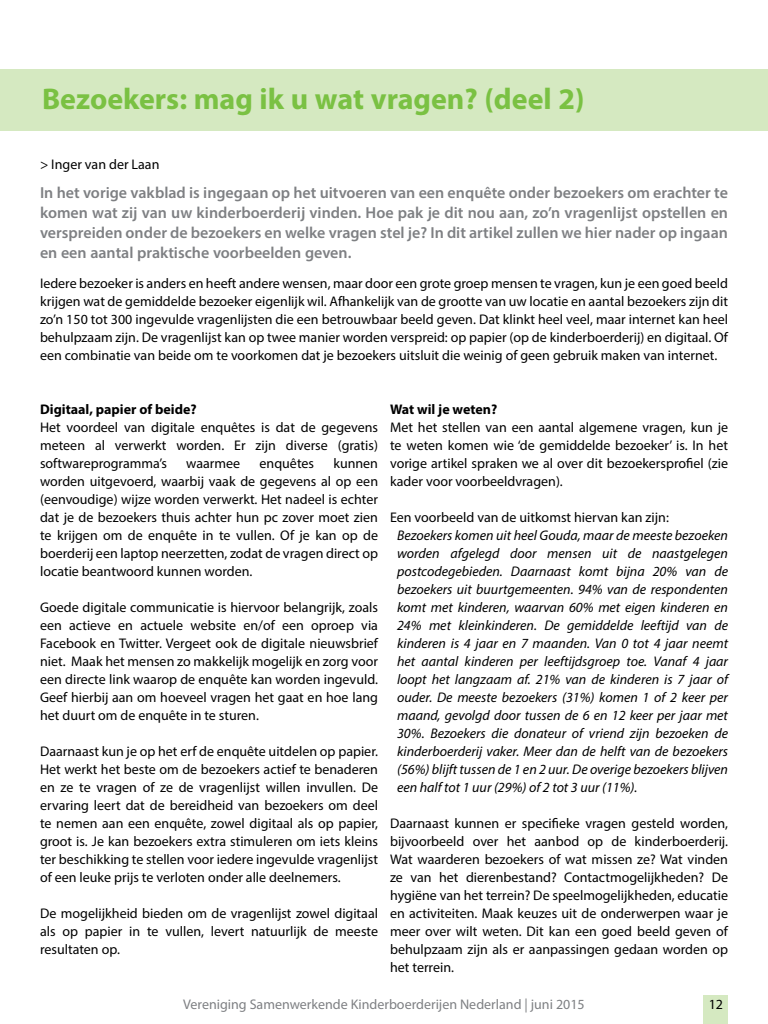
<style>
.page{position:relative;width:768px;height:1024px;background:#fff}
.page>*{position:absolute;margin:0;border:0;box-sizing:border-box;transform-origin:0 0}
.Inhoud_Kop_artikel_g{font:700 30px "Myriad Pro";color:#7ac143}
.Inleiding{font:600 16px/20px "Myriad Pro";color:#7e8083;text-align:justify}
.Basisalinea_geen_ras{font:14px/18px "Myriad Pro";color:#000;text-align:justify}
.t1{font:italic 14px/18px "Myriad Pro";color:#000;text-align:justify}
.t2{font:14px "Myriad Pro";color:#7e8083}
.t3{font:700 14px "Myriad Pro";color:#000}
</style>
<div class="page">
<div style="left:703px;top:995px;width:24px;height:29px;background:#d5e9c1"></div>
<div style="left:0;top:69px;width:768px;height:62px;background:#d5e9c1"></div>
<p class="Inhoud_Kop_artikel_g" style="left:42px;top:79px;width:544px">Bezoekers: mag ik u wat vragen? (deel 2)</p>
<p class="Basisalinea_geen_ras" style="left:40px;top:155px;width:121px">&gt; Inger van der Laan</p>
<p class="Inleiding" style="left:40px;top:182px;width:690px">In het vorige vakblad is ingegaan op het uitvoeren van een enquête onder bezoekers om erachter te komen wat zij van uw kinderboerderij vinden. Hoe pak je dit nou aan, zo’n vragenlijst opstellen en verspreiden onder de bezoekers en welke vragen stel je? In dit artikel zullen we hier nader op ingaan en een aantal praktische voorbeelden geven.</p>
<p class="Basisalinea_geen_ras" style="left:40px;top:274px;width:690px">Iedere bezoeker is anders en heeft andere wensen, maar door een grote groep mensen te vragen, kun je een goed beeld krijgen wat de gemiddelde bezoeker eigenlijk wil. Afhankelijk van de grootte van uw locatie en aantal bezoekers zijn dit zo’n 150 tot 300 ingevulde vragenlijsten die een betrouwbaar beeld geven. Dat klinkt heel veel, maar internet kan heel behulpzaam zijn. De vragenlijst kan op twee manier worden verspreid: op papier (op de kinderboerderij) en digitaal. Of een combinatie van beide om te voorkomen dat je bezoekers uitsluit die weinig of geen gebruik maken van internet.</p>
<p class="t3" style="left:40px;top:400px;width:158px">Digitaal, papier of beide?</p>
<p class="Basisalinea_geen_ras" style="left:40px;top:418px;width:340px">Het voordeel van digitale enquêtes is dat de gegevens meteen al verwerkt worden. Er zijn diverse (gratis) softwareprogramma’s</p>
<p class="Basisalinea_geen_ras" style="left:40px;top:454px;width:340px;text-indent:293px">kunnen worden uitgevoerd, waarbij vaak de gegevens al op een (eenvoudige) wijze worden verwerkt. Het nadeel is echter dat je de bezoekers thuis achter hun pc zover moet zien te krijgen om de enquête in te vullen. Of je kan op de boerderij een laptop neerzetten, zodat de vragen direct op locatie beantwoord kunnen worden.</p>
<p class="Basisalinea_geen_ras" style="left:40px;top:598px;width:340px">Goede digitale communicatie is hiervoor belangrijk, zoals een actieve en actuele website en/of een oproep via Facebook en Twitter. Vergeet ook de digitale nieuwsbrief niet. Maak het mensen zo makkelijk mogelijk en zorg voor een directe link waarop de enquête kan worden ingevuld.<br>Geef hierbij aan om hoeveel vragen het gaat en hoe lang het duurt om de enquête in te sturen.</p>
<p class="Basisalinea_geen_ras" style="left:40px;top:742px;width:340px">Daarnaast kun je op het erf de enquête uitdelen op papier.<br>Het werkt het beste om de bezoekers actief te benaderen en ze te vragen of ze de vragenlijst willen invullen. De ervaring leert dat de bereidheid van bezoekers om deel te nemen aan een enquête, zowel digitaal als op papier, groot is. Je kan bezoekers extra stimuleren om iets kleins ter beschikking te stellen voor iedere ingevulde vragenlijst of een leuke prijs te verloten onder alle deelnemers.</p>
<p class="Basisalinea_geen_ras" style="left:40px;top:904px;width:340px">De mogelijkheid bieden om de vragenlijst zowel digitaal als op papier in te vullen, levert natuurlijk de meeste resultaten op.</p>
<p class="Basisalinea_geen_ras" style="left:186px;top:454px;width:56px">waarmee</p>
<p class="Basisalinea_geen_ras" style="left:260px;top:454px;width:56px">enquêtes</p>
<p class="t3" style="left:390px;top:400px;width:109px">Wat wil je weten?</p>
<p class="Basisalinea_geen_ras" style="left:390px;top:418px;width:340px">Met het stellen van een aantal algemene vragen, kun je te weten komen wie ‘de gemiddelde bezoeker’ is. In het vorige artikel spraken we al over dit bezoekersprofiel (zie kader voor voorbeeldvragen).</p>
<p class="Basisalinea_geen_ras" style="left:390px;top:508px;width:280px">Een voorbeeld van de uitkomst hiervan kan zijn:</p>
<p class="t1" style="left:397px;top:526px;width:333px">Bezoekers komen uit heel Gouda, maar de meeste bezoeken worden afgelegd door mensen uit de naastgelegen postcodegebieden. Daarnaast komt bijna 20% van de bezoekers uit buurtgemeenten. 94% van de respondenten komt met kinderen, waarvan 60% met eigen kinderen en 24% met kleinkinderen. De gemiddelde leeftijd van de kinderen is 4 jaar en 7 maanden. Van 0 tot 4 jaar neemt het aantal kinderen per leeftijdsgroep toe. Vanaf 4 jaar loopt het langzaam af. 21% van de kinderen is 7 jaar of ouder. De meeste bezoekers (31%) komen 1 of 2 keer per maand, gevolgd door tussen de 6 en 12 keer per jaar met 30%. Bezoekers die donateur of vriend zijn bezoeken de kinderboerderij vaker. Meer dan de helft van de bezoekers (56%) blijft tussen de 1 en 2 uur. De overige bezoekers blijven een half tot 1 uur (29%) of 2 tot 3 uur (11%).</p>
<p class="Basisalinea_geen_ras" style="left:390px;top:814px;width:340px">Daarnaast kunnen er specifieke vragen gesteld worden, bijvoorbeeld over het aanbod op de kinderboerderij.<br>Wat waarderen bezoekers of wat missen ze? Wat vinden ze van het dierenbestand? Contactmogelijkheden? De hygiëne van het terrein? De speelmogelijkheden, educatie en activiteiten. Maak keuzes uit de onderwerpen waar je meer over wilt weten. Dit kan een goed beeld geven of behulpzaam zijn als er aanpassingen gedaan worden op het terrein.</p>
<p class="t2" style="left:183px;top:996px;width:403px">Vereniging Samenwerkende Kinderboerderijen Nederland | juni 2015</p>
<p class="Basisalinea_geen_ras" style="left:709px;top:995px;width:16px">12</p>
</div>
